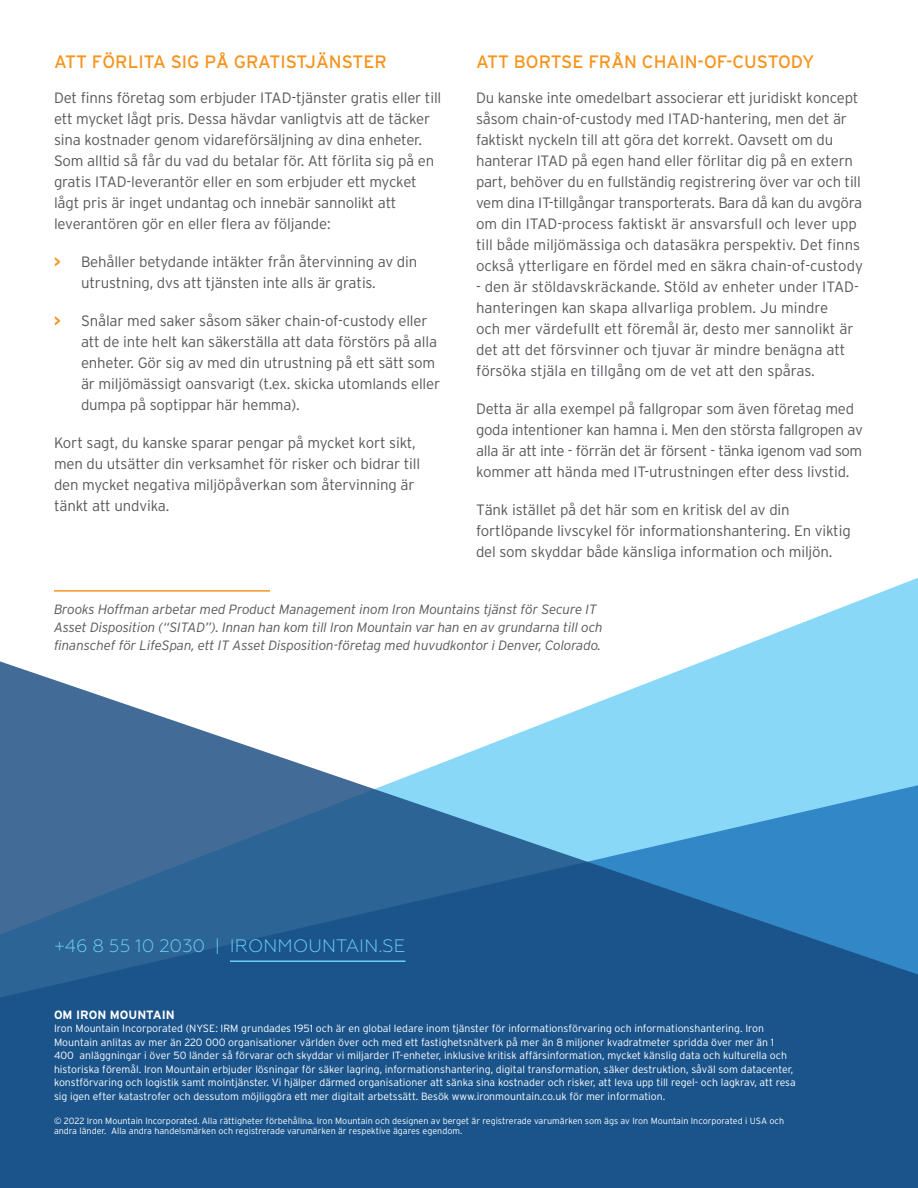
<style>
.page{position:relative;width:918px;height:1188px;background:#fff}
.page>*{position:absolute;margin:0;border:0;box-sizing:border-box;transform-origin:0 0}
.t1{font:18px "Interstate";color:#f7941e}
.t2{font:300 18px "Geometria";letter-spacing:.01em;color:#6dcff6}
.t3{font:300 15px/21px "Interstate";letter-spacing:-.01em;color:#58595b}
.t4{font:italic 300 13.5px/18px "Interstate";letter-spacing:-.01em;color:#58595b}
.t5{font:700 12px "Interstate";color:#fff}
.t6{font:300 10.5px/13.5px "Interstate";color:#fff}
.t7{font:300 9px/10.5px "Interstate";color:#fff}
.s1{font-weight:700;color:#f7941e}
</style>
<div class="page">
<svg style="left:714px;top:578px;width:204px;height:79px"></svg>
<svg style="left:0;top:657px;width:918px;height:531px;background:#477eab"></svg>
<hr style="left:230px;top:960px;width:175px;height:2px;background:#6dcff6">
<hr style="left:54px;top:590px;width:216px;height:2px;background:#f7941e">
<p class="t1" style="left:54px;top:52px;width:335px">ATT FÖRLITA SIG PÅ GRATISTJÄNSTER</p>
<p class="t3" style="left:54px;top:87px;width:389px">Det finns företag som erbjuder ITAD-tjänster gratis eller till ett mycket lågt pris. Dessa hävdar vanligtvis att de täcker sina kostnader genom vidareförsäljning av dina enheter.<br>Som alltid så får du vad du betalar för. Att förlita sig på en gratis ITAD-leverantör eller en som erbjuder ett mycket lågt pris är inget undantag och innebär sannolikt att leverantören gör en eller flera av följande:</p>
<p class="t3" style="left:81px;top:251px;width:338px;text-indent:-27px"><span class="s1">&gt;</span> Behåller betydande intäkter från återvinning av din utrustning, dvs att tjänsten inte alls är gratis.</p>
<p class="t3" style="left:81px;top:310px;width:361px;text-indent:-27px"><span class="s1">&gt;</span> Snålar med saker såsom säker chain-of-custody eller att de inte helt kan säkerställa att data förstörs på alla enheter. Gör sig av med din utrustning på ett sätt som är miljömässigt oansvarigt (t.ex. skicka utomlands eller dumpa på soptippar här hemma).</p>
<p class="t3" style="left:54px;top:432px;width:368px">Kort sagt, du kanske sparar pengar på mycket kort sikt, men du utsätter din verksamhet för risker och bidrar till den mycket negativa miljöpåverkan som återvinning är tänkt att undvika.</p>
<p class="t1" style="left:476px;top:52px;width:340px">ATT BORTSE FRÅN CHAIN-OF-CUSTODY</p>
<p class="t3" style="left:476px;top:87px;width:389px">Du kanske inte omedelbart associerar ett juridiskt koncept såsom chain-of-custody med ITAD-hantering, men det är faktiskt nyckeln till att göra det korrekt. Oavsett om du hanterar ITAD på egen hand eller förlitar dig på en extern part, behöver du en fullständig registrering över var och till vem dina IT-tillgångar transporterats. Bara då kan du avgöra om din ITAD-process faktiskt är ansvarsfull och lever upp till både miljömässiga och datasäkra perspektiv. Det finns också ytterligare en fördel med en säkra chain-of-custody</p>
<p class="t3" style="left:476px;top:276px;width:384px">- den är stöldavskräckande. Stöld av enheter under ITAD&shy;hanteringen kan skapa allvarliga problem. Ju mindre<br>och mer värdefullt ett föremål är, desto mer sannolikt är det att det försvinner och tjuvar är mindre benägna att försöka stjäla en tillgång om de vet att den spåras.</p>
<p class="t3" style="left:476px;top:398px;width:388px">Detta är alla exempel på fallgropar som även företag med goda intentioner kan hamna i. Men den största fallgropen av alla är att inte - förrän det är försent - tänka igenom vad som kommer att hända med IT-utrustningen efter dess livstid.</p>
<p class="t3" style="left:476px;top:499px;width:376px">Tänk istället på det här som en kritisk del av din fortlöpande livscykel för informationshantering. En viktig del som skyddar både känsliga information och miljön.</p>
<p class="t4" style="left:54px;top:600px;width:550px">Brooks Hoffman arbetar med Product Management inom Iron Mountains tjänst för Secure IT<br>Asset Disposition (“SITAD”). Innan han kom till Iron Mountain var han en av grundarna till och finanschef för LifeSpan, ett IT Asset Disposition-företag med huvudkontor i Denver, Colorado.</p>
<p class="t2" style="left:54px;top:936px;width:353px">+46 8 55 10 2030 | IRONMOUNTAIN.SE</p>
<p class="t5" style="left:54px;top:1008px;width:122px">OM IRON MOUNTAIN</p>
<p class="t6" style="left:54px;top:1021px;width:743px">Iron Mountain Incorporated (NYSE: IRM grundades 1951 och är en global ledare inom tjänster för informationsförvaring och informationshantering. Iron Mountain anlitas av mer än 220 000 organisationer världen över och med ett fastighetsnätverk på mer än 8 miljoner kvadratmeter spridda över mer än 1<br>400 anläggningar i över 50 länder så förvarar och skyddar vi miljarder IT-enheter, inklusive kritisk affärsinformation, mycket känslig data och kulturella och historiska föremål. Iron Mountain erbjuder lösningar för säker lagring, informationshantering, digital transformation, säker destruktion, såväl som datacenter, konstförvaring och logistik samt molntjänster. Vi hjälper därmed organisationer att sänka sina kostnader och risker, att leva upp till regel- och lagkrav, att resa sig igen efter katastrofer och dessutom möjliggöra ett mer digitalt arbetssätt. Besök www.ironmountain.co.uk för mer information.</p>
<p class="t7" style="left:54px;top:1115px;width:732px">© 2022 Iron Mountain Incorporated. Alla rättigheter förbehållna. Iron Mountain och designen av berget är registrerade varumärken som ägs av Iron Mountain Incorporated i USA och andra länder. Alla andra handelsmärken och registrerade varumärken är respektive ägares egendom.</p>
</div>
